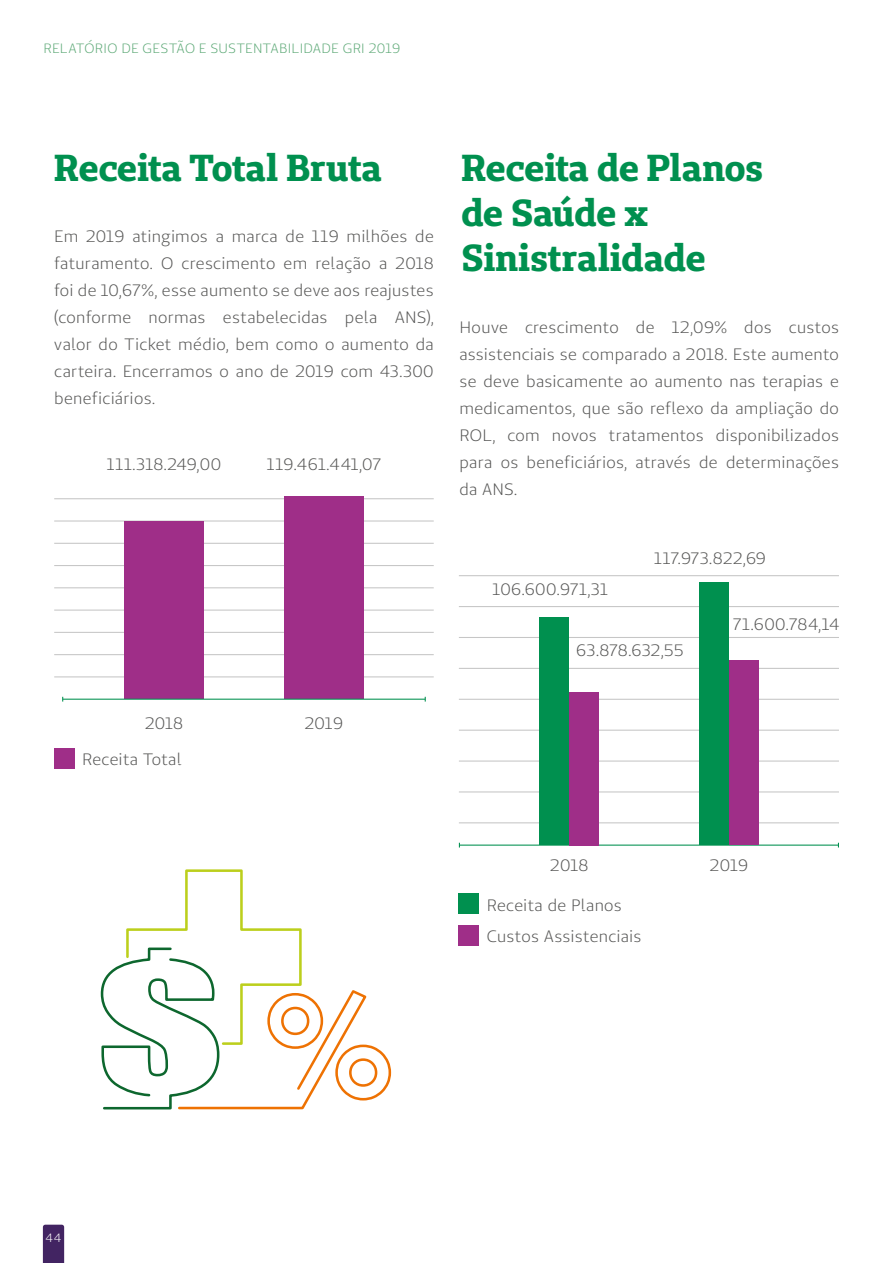
<style>
.page{position:relative;width:893px;height:1263px;background:#fff}
.page>*{position:absolute;margin:0;border:0;box-sizing:border-box;transform-origin:0 0}
.t1{font:700 37.5px/45px "Unimed Slab";letter-spacing:-.01em;color:#00904f}
.t2{font:16.5px/27px "Unimed Sans";letter-spacing:.02em;color:#575756;text-align:justify}
.t3{font:13.5px "Unimed Sans";letter-spacing:.02em;color:#60aa79}
.t4{font:12px "Unimed Sans";color:#fff}
</style>
<div class="page">
<svg style="left:43px;top:1225px;width:21px;height:38px"></svg>
<hr style="left:54px;top:676px;width:380px;height:1px;background:#c6c6c6">
<hr style="left:54px;top:587px;width:380px;height:1px;background:#c6c6c6">
<hr style="left:54px;top:632px;width:380px;height:1px;background:#c6c6c6">
<hr style="left:54px;top:543px;width:380px;height:1px;background:#c6c6c6">
<hr style="left:54px;top:654px;width:380px;height:1px;background:#c6c6c6">
<hr style="left:54px;top:565px;width:380px;height:1px;background:#c6c6c6">
<hr style="left:54px;top:609px;width:380px;height:2px;background:#c6c6c6">
<hr style="left:54px;top:520px;width:380px;height:1px;background:#c6c6c6">
<hr style="left:54px;top:498px;width:380px;height:1px;background:#c6c6c6">
<div style="left:124px;top:521px;width:80px;height:178px;background:#9f2e88"></div>
<div style="left:284px;top:496px;width:80px;height:203px;background:#9f2e88"></div>
<hr style="left:63px;top:699px;width:362px;height:1px;background:#00904f">
<div style="left:54px;top:748px;width:20px;height:20px;background:#9f2e88"></div>
<div style="left:459px;top:894px;width:20px;height:20px;background:#00904f"></div>
<div style="left:459px;top:925px;width:20px;height:20px;background:#9f2e88"></div>
<hr style="left:459px;top:822px;width:380px;height:1px;background:#c6c6c6">
<hr style="left:459px;top:699px;width:380px;height:1px;background:#c6c6c6">
<hr style="left:459px;top:760px;width:380px;height:2px;background:#c6c6c6">
<hr style="left:459px;top:637px;width:380px;height:1px;background:#c6c6c6">
<hr style="left:459px;top:791px;width:380px;height:1px;background:#c6c6c6">
<hr style="left:459px;top:668px;width:380px;height:1px;background:#c6c6c6">
<hr style="left:459px;top:730px;width:380px;height:1px;background:#c6c6c6">
<hr style="left:459px;top:606px;width:380px;height:1px;background:#c6c6c6">
<hr style="left:459px;top:575px;width:380px;height:1px;background:#c6c6c6">
<hr style="left:459px;top:844px;width:379px;height:2px;background:#00904f">
<svg style="left:100px;top:869px;width:292px;height:241px"></svg>
<div style="left:539px;top:617px;width:30px;height:228px;background:#00904f"></div>
<div style="left:569px;top:692px;width:30px;height:153px;background:#9f2e88"></div>
<div style="left:699px;top:583px;width:30px;height:262px;background:#00904f"></div>
<div style="left:729px;top:661px;width:30px;height:184px;background:#9f2e88"></div>
<p class="t3" style="left:43px;top:39px;width:359px">RELATÓRIO DE GESTÃO E SUSTENTABILIDADE GRI 2019</p>
<h1 class="t1" style="left:54px;top:145px;width:329px">Receita Total Bruta</h1>
<h1 class="t1" style="left:461px;top:145px;width:303px">Receita de Planos de Saúde x<br>Sinistralidade</h1>
<p class="t2" style="left:54px;top:223px;width:381px">Em 2019 atingimos a marca de 119 milhões de faturamento. O crescimento em relação a 2018 foi de 10,67%, esse aumento se deve aos reajustes (conforme normas estabelecidas pela ANS), valor do Ticket médio, bem como o aumento da carteira. Encerramos o ano de 2019 com 43.300 beneficiários.</p>
<p class="t2" style="left:459px;top:313px;width:381px">Houve crescimento de 12,09% dos custos assistenciais se comparado a 2018. Este aumento se deve basicamente ao aumento nas terapias e medicamentos, que são reflexo da ampliação do ROL, com novos tratamentos disponibilizados para os beneficiários, através de determinações da ANS.</p>
<p class="t2" style="left:107px;top:451px;width:116px">111.318.249,00</p>
<p class="t2" style="left:267px;top:451px;width:116px">119.461.441,07</p>
<p class="t2" style="left:493px;top:576px;width:117px">106.600.971,31</p>
<p class="t2" style="left:654px;top:544px;width:113px">117.973.822,69</p>
<p class="t2" style="left:733px;top:610px;width:108px">71.600.784,14</p>
<p class="t2" style="left:145px;top:710px;width:40px">2018</p>
<p class="t2" style="left:82px;top:746px;width:101px">Receita Total</p>
<p class="t2" style="left:305px;top:710px;width:40px">2019</p>
<p class="t4" style="left:46px;top:1230px;width:17px">44</p>
<p class="t2" style="left:576px;top:636px;width:109px">63.878.632,55</p>
<p class="t2" style="left:550px;top:852px;width:40px">2018</p>
<p class="t2" style="left:487px;top:889px;width:156px;line-height:31.3px">Receita de Planos<br>Custos Assistenciais</p>
<p class="t2" style="left:710px;top:852px;width:40px">2019</p>
</div>
